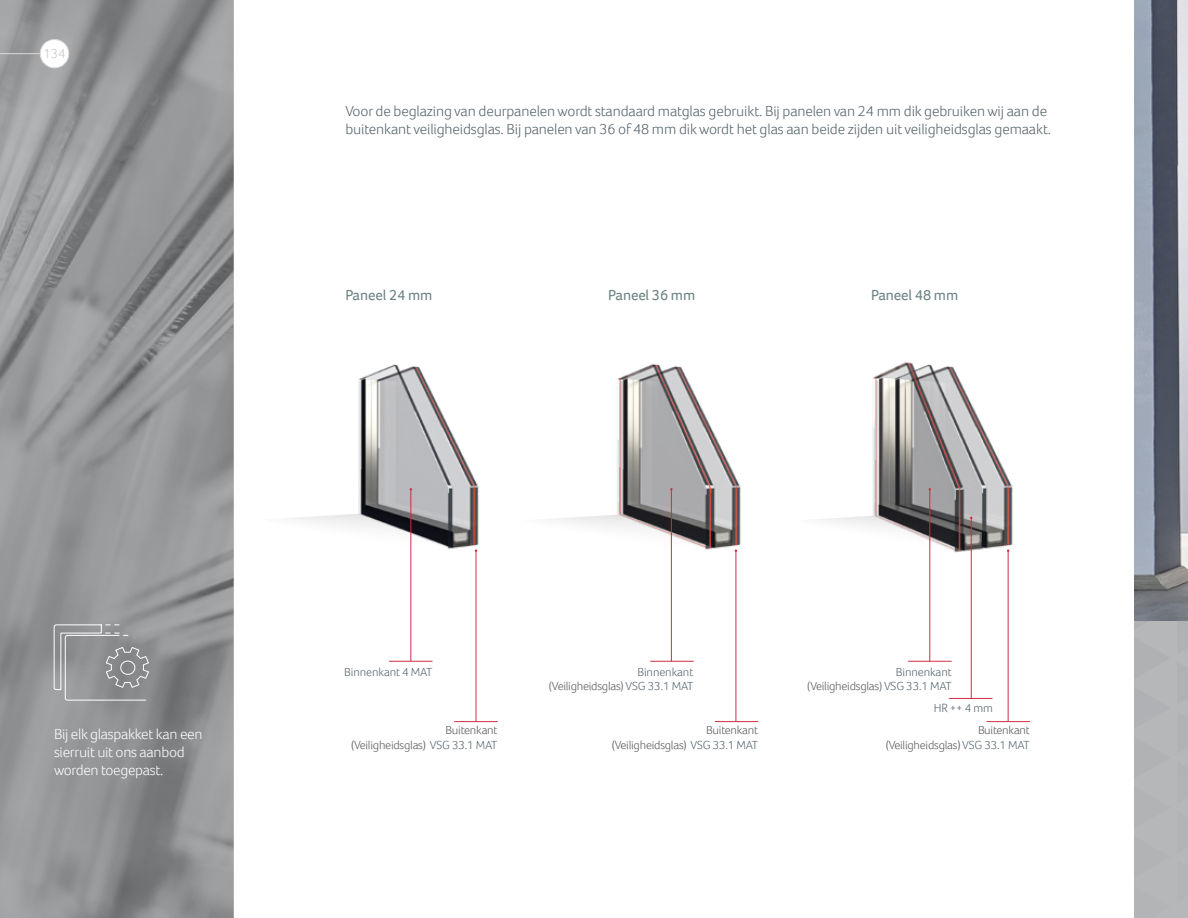
<style>
.page{position:relative;width:1188px;height:918px;background:#fff}
.page>*{position:absolute;margin:0;border:0;box-sizing:border-box;transform-origin:0 0}
.t1{font:300 15px/18px "Foco";letter-spacing:-.01em;color:#526169}
.t2{font:300 15px/18px "Foco";letter-spacing:-.02em;color:#fff}
.t3{font:15px "Foco";letter-spacing:-.01em;color:#6c8483}
.t4{font:300 13.5px "Foco";color:#c6c6c6}
.t5{font:300 12px/14.4px "Foco";letter-spacing:-.02em;color:#575756;text-align:right}
.t6{font:300 12px/14.4px "Foco";letter-spacing:-.01em;color:#526169;text-align:right}
.s1{color:#575756}
.s2{color:#526169}
</style>
<div class="page">
<svg style="left:0;top:0;width:234px;height:918px;background:#939496"></svg>
<svg style="left:287px;top:517px;width:21px;height:4px"></svg>
<img style="left:308px;top:364px;width:171px;height:194px">
<svg style="left:550px;top:518px;width:20px;height:4px"></svg>
<img style="left:570px;top:363px;width:171px;height:195px">
<img style="left:872px;top:362px;width:141px;height:196px">
<hr style="left:411px;top:489px;width:1px;height:172px;background:#cf2d42">
<hr style="left:671px;top:489px;width:1px;height:172px;background:#cf2d42">
<hr style="left:929px;top:489px;width:1px;height:172px;background:#cf2d42">
<hr style="left:971px;top:518px;width:1px;height:180px;background:#cf2d42">
<svg style="left:818px;top:514px;width:173px;height:36px"></svg>
<hr style="left:476px;top:551px;width:1px;height:171px;background:#cf2d42">
<hr style="left:736px;top:551px;width:1px;height:171px;background:#cf2d42">
<hr style="left:1008px;top:551px;width:1px;height:171px;background:#cf2d42">
<hr style="left:389px;top:661px;width:43px;height:1px;background:#cf2d42">
<hr style="left:651px;top:661px;width:42px;height:1px;background:#cf2d42">
<hr style="left:908px;top:661px;width:43px;height:1px;background:#cf2d42">
<hr style="left:455px;top:721px;width:42px;height:1px;background:#cf2d42">
<hr style="left:715px;top:721px;width:43px;height:1px;background:#cf2d42">
<hr style="left:987px;top:721px;width:43px;height:1px;background:#cf2d42">
<hr style="left:949px;top:698px;width:43px;height:1px;background:#cf2d42">
<svg style="left:53px;top:624px;width:96px;height:77px;background:#999a9b"></svg>
<div style="left:1134px;top:621px;width:54px;height:297px;background:#b6b7b9"></div>
<img style="left:1134px;top:0;width:54px;height:621px">
<div style="left:40px;top:40px;width:29px;height:28px;background:#fff;border-radius:50%"></div>
<div style="left:40px;top:39px;width:29px;height:29px;border:1px solid #dadada;border-radius:50%"></div>
<hr style="left:0;top:53px;width:40px;height:1px;background:#dadada">
<p class="t4" style="left:44px;top:44px;width:23px">134</p>
<p class="t1" style="left:345px;top:102px;width:707px">Voor de beglazing van deurpanelen wordt standaard matglas gebruikt. Bij panelen van 24 mm dik gebruiken wij aan de buitenkant veiligheidsglas. Bij panelen van 36 of 48 mm dik wordt het glas aan beide zijden uit veiligheidsglas gemaakt.</p>
<p class="t3" style="left:345px;top:285px;width:89px">Paneel 24 mm</p>
<p class="t3" style="left:608px;top:285px;width:89px">Paneel 36 mm</p>
<p class="t3" style="left:871px;top:285px;width:89px">Paneel 48 mm</p>
<p class="t2" style="left:54px;top:724px;width:150px">Bij elk glaspakket kan een sierruit uit ons aanbod worden toegepast.</p>
<p class="t6" style="left:344px;top:664px;width:90px">Binnenkant 4 MAT</p>
<p class="t6" style="left:549px;top:664px;width:146px">Binnenkant<br>(<span class="s1">Veiligheidsglas</span>) VSG 33.1 MAT</p>
<p class="t6" style="left:807px;top:664px;width:146px">Binnenkant<br>(<span class="s1">Veiligheidsglas</span>) VSG 33.1 MAT</p>
<p class="t6" style="left:934px;top:700px;width:61px">HR ++ 4 mm</p>
<p class="t5" style="left:351px;top:723px;width:148px">Buitenkant<br>(Veiligheidsglas) <span class="s2">VSG 33.1 MAT</span></p>
<p class="t5" style="left:612px;top:723px;width:148px">Buitenkant<br>(Veiligheidsglas) <span class="s2">VSG 33.1 MAT</span></p>
<p class="t5" style="left:886px;top:723px;width:146px">Buitenkant<br>(Veiligheidsglas) <span class="s2">VSG 33.1 MAT</span></p>
</div>
